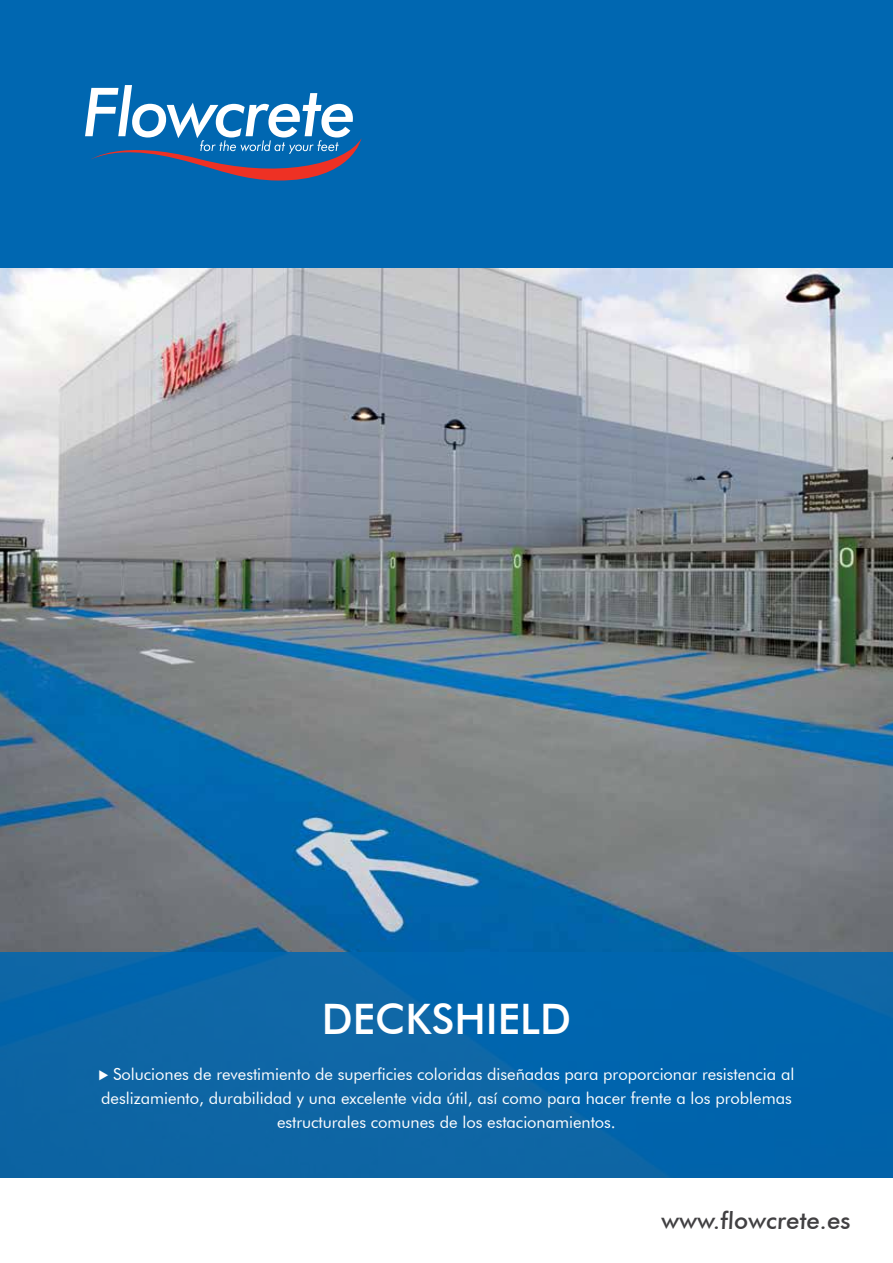
<style>
.page{position:relative;width:893px;height:1263px;background:#fff}
.page>*{position:absolute;margin:0;border:0;box-sizing:border-box;transform-origin:0 0}
.t1{font:500 42px "Futura BT";color:#fff}
.t2{font:500 24px "Futura BT";color:#414042}
.t3{font:16.5px/24px "Futura BT";color:#fff;text-align:center}
.s1{font-family:"Proxima Nova";font-weight:700}
</style>
<div class="page">
<img style="left:0;top:268px;width:893px;height:684px">
<div style="left:0;top:0;width:893px;height:268px;background:#0067b1"></div>
<svg style="left:85px;top:85px;width:276px;height:96px"></svg>
<div style="left:0;top:952px;width:893px;height:226px;background:linear-gradient(to right,#0f66a4,#0165ad)"></div>
<h1 class="t1" style="left:322px;top:994px;width:251px">DECKSHIELD</h1>
<p class="t3" style="left:99px;top:1062px;width:697px"><span class="s1">⊲</span> Soluciones de revestimiento de superficies coloridas diseñadas para proporcionar resistencia al deslizamiento, durabilidad y una excelente vida útil, así como para hacer frente a los problemas estructurales comunes de los estacionamientos.</p>
<h2 class="t2" style="left:661px;top:1206px;width:193px">www.flowcrete.es</h2>
</div>
